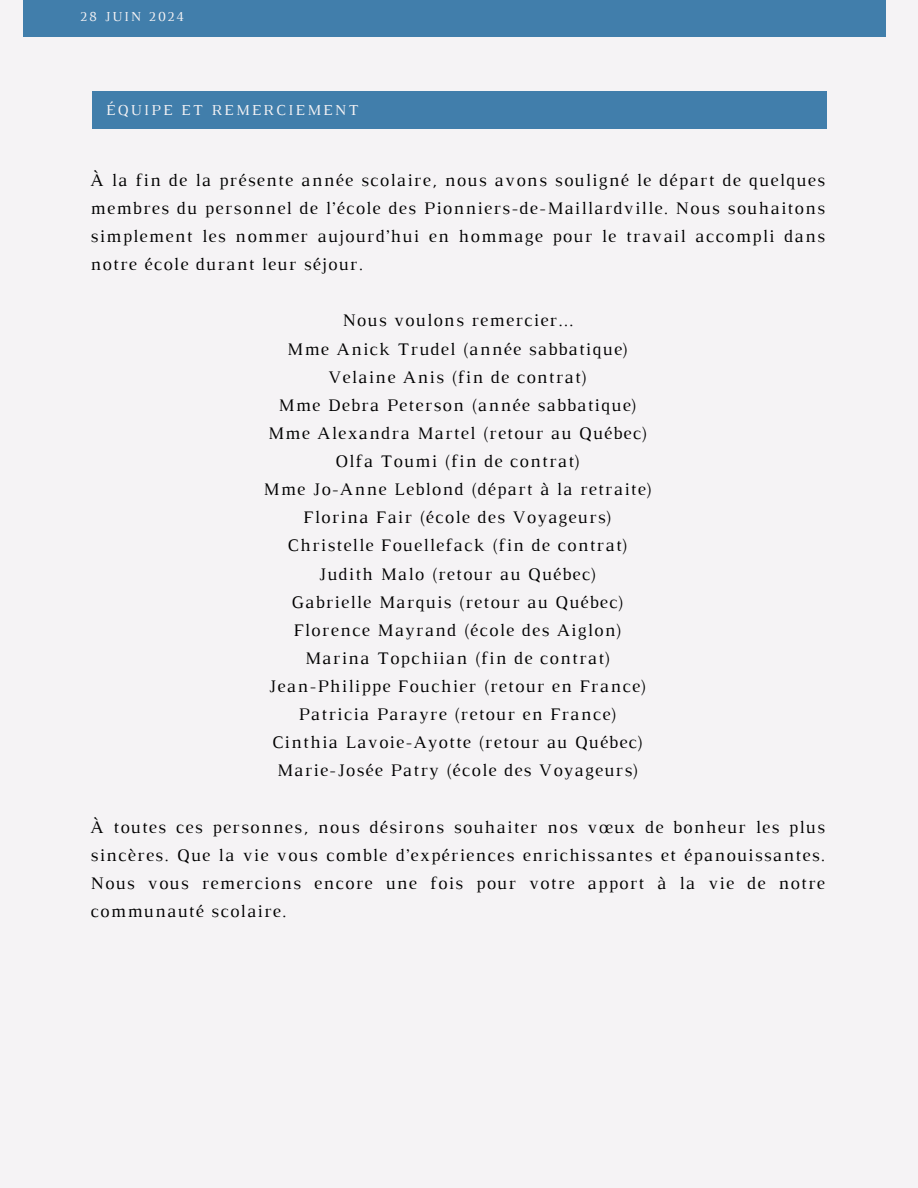
<style>
.page{position:relative;width:918px;height:1188px;background:#f5f3f5}
.page>*{position:absolute;margin:0;border:0;box-sizing:border-box;transform-origin:0 0}
.t1{font:18px/28.2px "Luthier";letter-spacing:.07em;color:#000;text-align:justify}
.t2{font:15.45px "Luthier";letter-spacing:.14em;color:#f5f3f5}
.t3{font:13.95px "Luthier";letter-spacing:.14em;color:#f5f3f5}
</style>
<div class="page">
<div style="left:24px;top:0;width:862px;height:37px;background:#417eab"></div>
<div style="left:92px;top:92px;width:735px;height:37px;background:#417eab"></div>
<p class="t3" style="left:80px;top:11px;width:106px">28 JUIN 2024</p>
<p class="t2" style="left:106px;top:104px;width:254px">ÉQUIPE ET REMERCIEMENT</p>
<p class="t1" style="left:91px;top:167px;width:736px">À la fin de la présente année scolaire, nous avons souligné le départ de quelques membres du personnel de l’école des Pionniers-de-Maillardville. Nous souhaitons simplement les nommer aujourd’hui en hommage pour le travail accompli dans notre école durant leur séjour.</p>
<p class="t1" style="left:263px;top:308px;width:390px;text-align:center">Nous voulons remercier...<br>Mme Anick Trudel (année sabbatique)<br>Velaine Anis (fin de contrat)<br>Mme Debra Peterson (année sabbatique)<br>Mme Alexandra Martel (retour au Québec)<br>Olfa Toumi (fin de contrat)<br>Mme Jo-Anne Leblond (départ à la retraite)<br>Florina Fair (école des Voyageurs)<br>Christelle Fouellefack (fin de contrat)<br>Judith Malo (retour au Québec)<br>Gabrielle Marquis (retour au Québec)<br>Florence Mayrand (école des Aiglon)<br>Marina Topchiian (fin de contrat)<br>Jean-Philippe Fouchier (retour en France)<br>Patricia Parayre (retour en France)<br>Cinthia Lavoie-Ayotte (retour au Québec)<br>Marie-Josée Patry (école des Voyageurs)</p>
<p class="t1" style="left:91px;top:814px;width:736px">À toutes ces personnes, nous désirons souhaiter nos vœux de bonheur les plus sincères. Que la vie vous comble d’expériences enrichissantes et épanouissantes.<br>Nous vous remercions encore une fois pour votre apport à la vie de notre communauté scolaire.</p>
</div>
